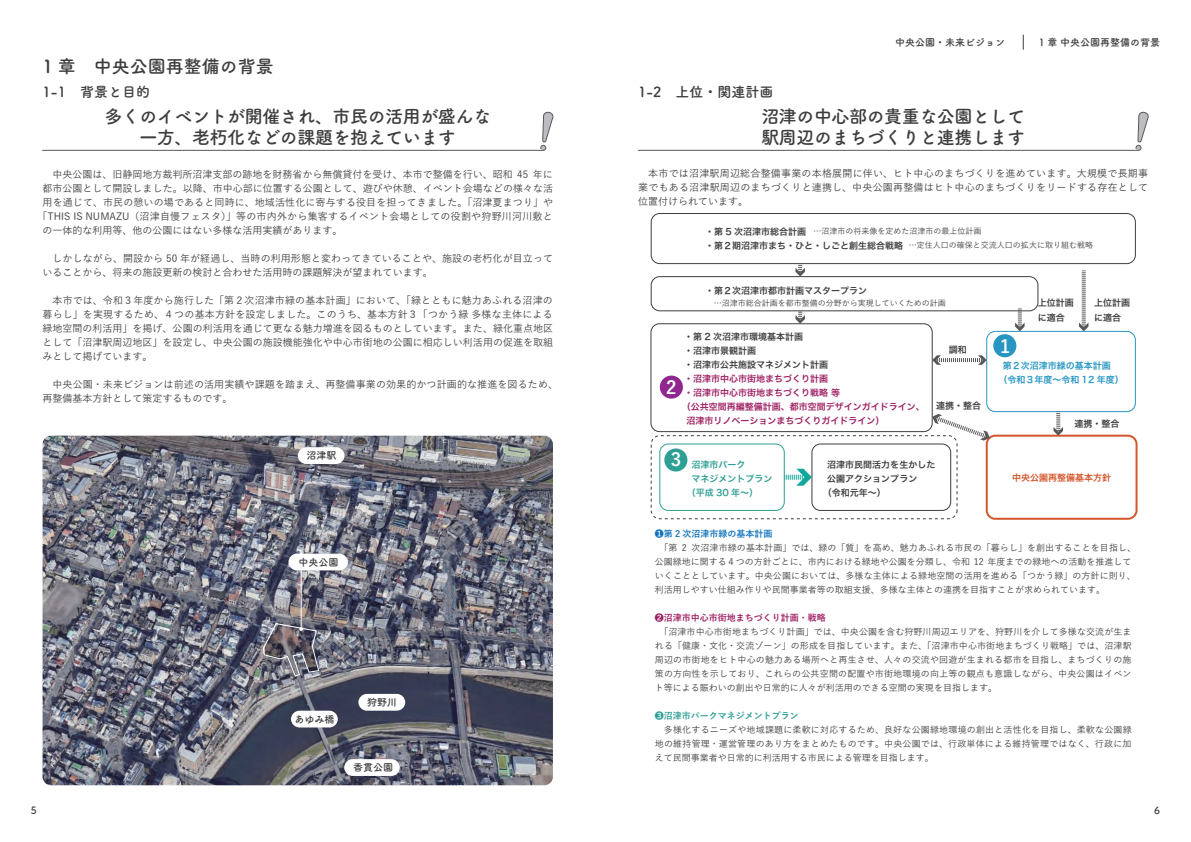
<style>
.page{position:relative;width:1191px;height:842px;background:#fff}
.page>*{position:absolute;margin:0;border:0;box-sizing:border-box;transform-origin:0 0}
.t1{font:700 18px/21px "Tsuku A Rd Gothic";letter-spacing:-.025em;color:#3e3e3f;text-align:center}
.t2{font:700 18px "Tsuku A Rd Gothic";color:#3e3e3f}
.t3{font:700 18px "Yu Go";color:#fff}
.t4{font:700 14px "Tsuku A Rd Gothic";color:#3e3e3f}
.t5{font:500 10px/14px "Yu Go";color:#3e3e3f}
.t6{font:500 10px "Yu Go";letter-spacing:.02em;color:#3e3e3f}
.t7{font:700 10px "Tsuku A Rd Gothic";color:#3e3e3f}
.t8{font:500 9px/14px "Yu Go";color:#3e3e3f;text-align:justify}
.t9{font:9px/14px "Hira Kaku Pro W6";color:#3e3e3f}
.t10{font:9px "Hira Kaku Pro W6";color:#9e1f62}
.t11{font:9px/14px "Hira Kaku Pro W6";color:#2796c2}
.t12{font:9px "Hira Kaku Pro W6";color:#2e9f94}
.t13{font:700 9px "Yu Go";color:#9e1f62}
.t14{font:700 9px "Yu Go";color:#2e9f94}
.t15{font:700 9px "Yu Go";color:#1074bc}
.t16{font:9px "Hira Kaku Pro W6";color:#d4572b}
.t17{font:500 8px/14.2px "Yu Go";color:#3e3e3f}
</style>
<div class="page">
<img style="left:43px;top:436px;width:510px;height:349px">
<hr style="left:301px;top:566px;width:1px;height:63px;background:#fff">
<div style="left:288px;top:554px;width:60px;height:16px;background:#fff;border-radius:8px"></div>
<div style="left:298px;top:447px;width:46px;height:17px;background:#fff;border-radius:8px"></div>
<div style="left:358px;top:694px;width:47px;height:17px;background:#fff;border-radius:8px"></div>
<div style="left:344px;top:759px;width:56px;height:17px;background:#fff;border-radius:8px"></div>
<div style="left:291px;top:711px;width:47px;height:16px;background:#fff;border-radius:8px"></div>
<div style="left:660px;top:376px;width:23px;height:23px;background:#90268f;border-radius:50%"></div>
<div style="left:650px;top:435px;width:307px;height:84px;border:1px dashed #3e3e3f;border-radius:9px"></div>
<div style="left:985px;top:435px;width:152px;height:85px;border:2px solid #d4572b;border-radius:9px"></div>
<div style="left:659px;top:444px;width:125px;height:67px;border:1px solid #2e9f94;border-radius:9px"></div>
<div style="left:811px;top:444px;width:140px;height:67px;border:1px solid #3e3e3f;border-radius:9px"></div>
<div style="left:986px;top:331px;width:149px;height:81px;border:1px solid #2796c2;border-radius:9px"></div>
<div style="left:651px;top:213px;width:484px;height:51px;border:1px solid #3e3e3f;border-radius:9px"></div>
<div style="left:651px;top:276px;width:387px;height:35px;border:1px solid #3e3e3f;border-radius:9px"></div>
<div style="left:650px;top:323px;width:282px;height:109px;border:1px solid #3e3e3f;border-radius:9px"></div>
<svg style="left:1079px;top:270px;width:9px;height:61px"></svg>
<svg style="left:1053px;top:412px;width:10px;height:24px"></svg>
<svg style="left:1015px;top:308px;width:9px;height:23px"></svg>
<svg style="left:795px;top:311px;width:10px;height:13px"></svg>
<svg style="left:795px;top:264px;width:10px;height:12px"></svg>
<svg style="left:932px;top:355px;width:54px;height:10px"></svg>
<svg style="left:784px;top:469px;width:28px;height:17px"></svg>
<svg style="left:931px;top:413px;width:60px;height:28px"></svg>
<div style="left:664px;top:448px;width:23px;height:23px;background:#2e9f94;border-radius:50%"></div>
<div style="left:993px;top:334px;width:23px;height:23px;background:#2796c2;border-radius:50%"></div>
<svg style="left:42px;top:111px;width:512px;height:40px"></svg>
<svg style="left:637px;top:111px;width:512px;height:40px"></svg>
<svg style="left:1022px;top:35px;width:1px;height:14px"></svg>
<svg style="left:262px;top:622px;width:58px;height:55px;background:#73717b"></svg>
<h1 class="t2" style="left:43px;top:52px;width:233px">1 章　中央公園再整備の背景</h1>
<h2 class="t4" style="left:43px;top:81px;width:109px">1-1　背景と目的</h2>
<h2 class="t4" style="left:638px;top:81px;width:137px">1-2　上位・関連計画</h2>
<p class="t7" style="left:895px;top:35px;width:111px">中央公園・未来ビジョン</p>
<h1 class="t1" style="left:104px;top:105px;width:388px">多くのイベントが開催され、市民の活用が盛んな一方、老朽化などの課題を抱えています</h1>
<h1 class="t1" style="left:761px;top:105px;width:265px;text-align:left">沼津の中心部の貴重な公園として駅周辺のまちづくりと連携します</h1>
<p class="t7" style="left:1039px;top:35px;width:123px">1 章 中央公園再整備の背景</p>
<p class="t5" style="left:43px;top:166px;width:512px">　中央公園は、旧静岡地方裁判所沼津支部の跡地を財務省から無償貸付を受け、本市で整備を行い、昭和 45 年に</p>
<p class="t5" style="left:43px;top:180px;width:512px">都市公園として開設しました。以降、市中心部に位置する公園として、遊びや休憩、イベント会場などの様々な活</p>
<p class="t5" style="left:43px;top:194px;width:512px">用を通じて、市民の憩いの場であると同時に、地域活性化に寄与する役目を担ってきました。「沼津夏まつり」や</p>
<p class="t6" style="left:38px;top:207px;width:517px">「THIS IS NUMAZU（沼津自慢フェスタ）」等の市内外から集客するイベント会場としての役割や狩野川河川敷と</p>
<p class="t5" style="left:43px;top:222px;width:302px">の一体的な利用等、他の公園にはない多様な活用実績があります。</p>
<p class="t5" style="left:43px;top:250px;width:512px">　しかしながら、開設から 50 年が経過し、当時の利用形態と変わってきていることや、施設の老朽化が目立っていることから、将来の施設更新の検討と合わせた活用時の課題解決が望まれています。</p>
<p class="t5" style="left:43px;top:292px;width:512px;text-align:justify">　本市では、令和３年度から施行した「第２次沼津市緑の基本計画」において、「緑とともに魅力あふれる沼津の暮らし」を実現するため、４つの基本方針を設定しました。このうち、基本方針３「つかう緑 多様な主体による緑地空間の利活用」を掲げ、公園の利活用を通じて更なる魅力増進を図るものとしています。また、緑化重点地区として「沼津駅周辺地区」を設定し、中央公園の施設機能強化や中心市街地の公園に相応しい利活用の促進を取組みとして掲げています。</p>
<p class="t5" style="left:43px;top:376px;width:517px">　中央公園・未来ビジョンは前述の活用実績や課題を踏まえ、再整備事業の効果的かつ計画的な推進を図るため、再整備基本方針として策定するものです。</p>
<p class="t7" style="left:306px;top:448px;width:31px">沼津駅</p>
<p class="t7" style="left:298px;top:554px;width:41px">中央公園</p>
<p class="t7" style="left:294px;top:711px;width:41px">あゆみ橋</p>
<p class="t7" style="left:367px;top:694px;width:31px">狩野川</p>
<p class="t7" style="left:353px;top:760px;width:41px">香貫公園</p>
<p class="t5" style="left:638px;top:165px;width:511px;text-align:justify">　本市では沼津駅周辺総合整備事業の本格展開に伴い、ヒト中心のまちづくりを進めています。大規模で長期事業でもある沼津駅周辺のまちづくりと連携し、中央公園再整備はヒト中心のまちづくりをリードする存在として位置付けられています。</p>
<p class="t17" style="left:909px;top:223px;width:185px;text-indent:-95px">…沼津市の将来像を定めた沼津市の最上位計画<br>…定住人口の確保と交流人口の拡大に取り組む戦略</p>
<p class="t9" style="left:705px;top:225px;width:199px">・第 5 次沼津市総合計画<br>・第２期沼津市まち・ひと・しごと創生総合戦略</p>
<h1 class="t3" style="left:666px;top:377px;width:12px">2</h1>
<p class="t9" style="left:705px;top:283px;width:163px">・第２次沼津市都市計画マスタープラン</p>
<p class="t9" style="left:684px;top:329px;width:145px">・第 2 次沼津市環境基本計画<br>・沼津市景観計画<br>・沼津市公共施設マネジメント計画</p>
<p class="t10" style="left:684px;top:370px;width:145px">・沼津市中心市街地まちづくり計画</p>
<p class="t10" style="left:684px;top:384px;width:157px">・沼津市中心市街地まちづくり戦略 等</p>
<p class="t10" style="left:682px;top:398px;width:244px">（公共空間再編整備計画、都市空間デザインガイドライン、</p>
<p class="t10" style="left:686px;top:412px;width:199px">沼津市リノベーションまちづくりガイドライン）</p>
<p class="t17" style="left:713px;top:295px;width:233px">…沼津市総合計画を都市整備の分野から実現していくための計画</p>
<p class="t9" style="left:949px;top:342px;width:19px">調和</p>
<p class="t9" style="left:936px;top:398px;width:46px">連携・整合</p>
<h1 class="t3" style="left:1000px;top:336px;width:12px">1</h1>
<p class="t9" style="left:1038px;top:295px;width:37px;line-height:15px">上位計画に適合</p>
<p class="t9" style="left:1094px;top:295px;width:37px;line-height:15px">上位計画に適合</p>
<p class="t11" style="left:998px;top:359px;width:127px;text-indent:4px">第２次沼津市緑の基本計画<br>（令和３年度～令和 12 年度）</p>
<p class="t9" style="left:1074px;top:416px;width:46px">連携・整合</p>
<h1 class="t3" style="left:670px;top:450px;width:12px">3</h1>
<p class="t12" style="left:691px;top:457px;width:55px">沼津市パーク</p>
<p class="t12" style="left:691px;top:471px;width:82px">マネジメントプラン</p>
<p class="t12" style="left:687px;top:485px;width:73px">（平成 30 年～）</p>
<p class="t9" style="left:827px;top:458px;width:109px">沼津市民間活力を生かした</p>
<p class="t9" style="left:827px;top:472px;width:91px">公園アクションプラン</p>
<p class="t9" style="left:822px;top:486px;width:64px">（令和元年～）</p>
<p class="t16" style="left:1012px;top:469px;width:100px">中央公園再整備基本方針</p>
<p class="t15" style="left:655px;top:529px;width:119px">❶第 2 次沼津市緑の基本計画</p>
<p class="t8" style="left:655px;top:540px;width:483px;text-align:left">　「第 2 次沼津市緑の基本計画」では、緑の「質」を高め、魅力あふれる市民の「暮らし」を創出することを目指し、公園緑地に関する４つの方針ごとに、市内における緑地や公園を分類し、令和 12 年度までの緑地への活動を推進していくこととしています。中央公園においては、多様な主体による緑地空間の活用を進める「つかう緑」の方針に則り、利活用しやすい仕組み作りや民間事業者等の取組支援、多様な主体との連携を目指すことが求められています。</p>
<p class="t13" style="left:655px;top:613px;width:172px">❷沼津市中心市街地まちづくり計画・戦略</p>
<p class="t8" style="left:655px;top:624px;width:478px">　「沼津市中心市街地まちづくり計画」では、中央公園を含む狩野川周辺エリアを、狩野川を介して多様な交流が生まれる「健康・文化・交流ゾーン」の形成を目指しています。また、「沼津市中心市街地まちづくり戦略」では、沼津駅周辺の市街地をヒト中心の魅力ある場所へと再生させ、人々の交流や回遊が生まれる都市を目指し、まちづくりの施策の方向性を示しており、これらの公共空間の配置や市街地環境の向上等の観点も意識しながら、中央公園はイベント等による賑わいの創出や日常的に人々が利活用のできる空間の実現を目指します。</p>
<p class="t14" style="left:655px;top:711px;width:145px">❸沼津市パークマネジメントプラン</p>
<p class="t8" style="left:655px;top:722px;width:478px">　多様化するニーズや地域課題に柔軟に対応するため、良好な公園緑地環境の創出と活性化を目指し、柔軟な公園緑地の維持管理・運営管理のあり方をまとめたものです。中央公園では、行政単体による維持管理ではなく、行政に加えて民間事業者や日常的に利活用する市民による管理を目指します。</p>
<p class="t7" style="left:31px;top:802px;width:8px">5</p>
<p class="t7" style="left:1154px;top:802px;width:7px">6</p>
</div>
